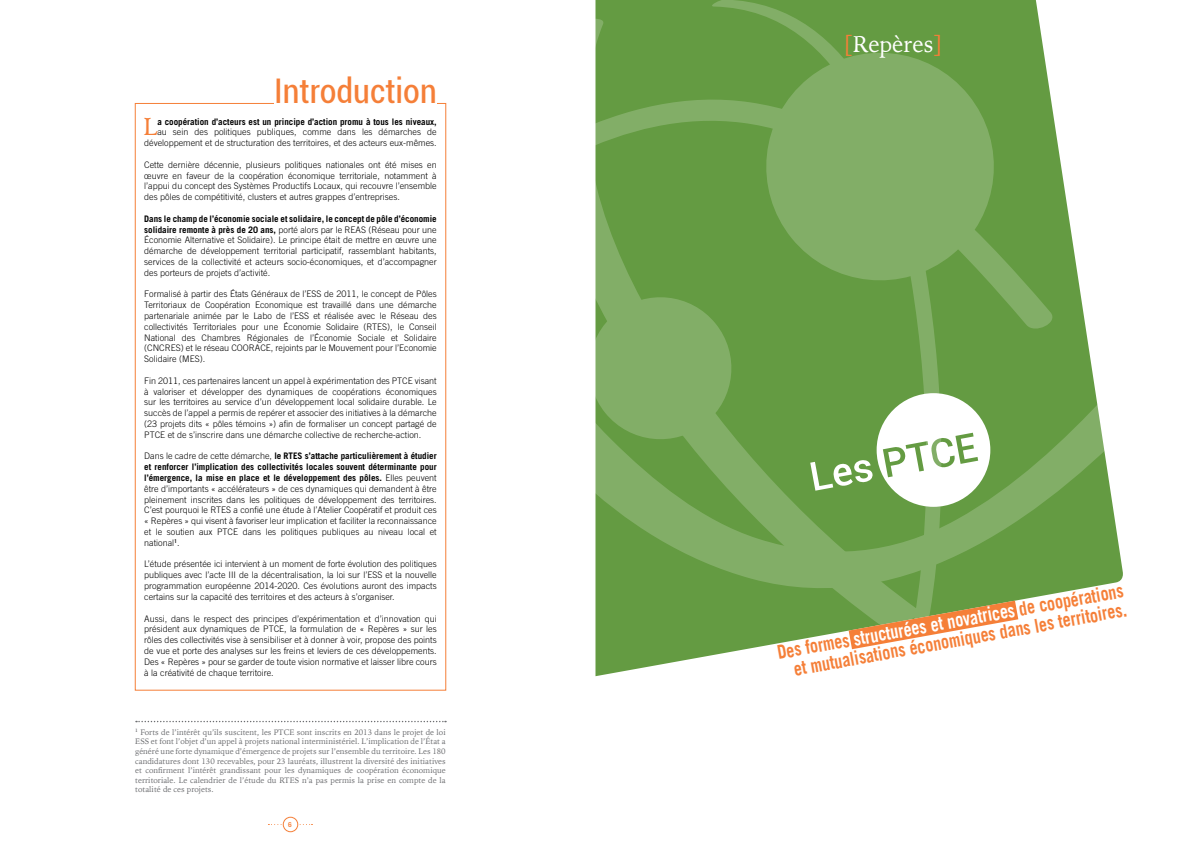
<style>
.page{position:relative;width:1191px;height:842px;background:#fff}
.page>*{position:absolute;margin:0;border:0;box-sizing:border-box;transform-origin:0 0}
.t1{font:condensed 34px "Roboto";color:#f57f38}
.t2{font:24.5px "Iowan Old Style";color:#f57f38}
.t3{font:22.8px "Iowan Old Style";color:#fff}
.t4{font:700 19.2px/19.5px "Trade Gothic LT Std";color:#f57f38;text-align:right;scale:.83 1}
.t5{font:300 9px/10.8px "Trade Gothic LT Std";color:#000;text-align:justify}
.t6{font:700 9px "Trade Gothic LT Std";color:#000}
.t7{font:8px/9.6px "Iowan Old Style";color:#6d6e71;text-align:justify}
.t8{font:700 6.7px "Trade Gothic LT Std";color:#f57f38}
.s1{font-weight:700}
.s2{color:#f57f38}
.s3{color:#fff}
</style>
<div class="page">
<svg style="left:268px;top:824px;width:44px;height:1px"></svg>
<div style="left:283px;top:817px;width:15px;height:15px;background:#fff;border-radius:50%"></div>
<div style="left:283px;top:817px;width:15px;height:15px;border:1px solid #f57f38;border-radius:50%"></div>
<svg style="left:136px;top:721px;width:310px;height:1px"></svg>
<svg style="left:595px;top:0;width:482px;height:676px"></svg>
<svg style="left:949px;top:269px;width:174px;height:352px;fill:#649b42"></svg>
<svg style="left:595px;top:14px;width:111px;height:618px;background:#6b9f4b"></svg>
<svg style="left:706px;top:0;width:243px;height:668px;background:#79a85c"></svg>
<svg style="left:446px;top:83px;width:613px;height:252px;fill:#649b42"></svg>
<svg style="left:575px;top:283px;width:171px;height:161px;background:#89b26f"></svg>
<svg style="left:742px;top:29px;width:276px;height:259px;background:#76a658"></svg>
<svg style="left:848px;top:601px;width:170px;height:48px"></svg>
<svg style="left:810px;top:393px;width:180px;height:114px"></svg>
<h1 class="t1" style="left:274px;top:68px;width:164px">Introduction</h1>
<h2 class="t2" style="left:143px;top:105px;width:16px">L</h2>
<p class="t6" style="left:157px;top:116px;width:281px">a coopération d’acteurs est un principe d’action promu à tous les niveaux,</p>
<p class="t5" style="left:144px;top:127px;width:294px;text-align:right">au sein des politiques publiques, comme dans les démarches de développement et de structuration des territoires, et des acteurs eux-mêmes.</p>
<p class="t5" style="left:144px;top:159px;width:294px">Cette dernière décennie, plusieurs politiques nationales ont été mises en œuvre en faveur de la coopération économique territoriale, notamment à l’appui du concept des Systèmes Productifs Locaux, qui recouvre l’ensemble des pôles de compétitivité, clusters et autres grappes d’entreprises.</p>
<p class="t5" style="left:144px;top:213px;width:294px"><span class="s1">Dans le champ de l’économie sociale et solidaire, le concept de pôle d’économie solidaire remonte à près de 20 ans,</span> porté alors par le REAS (Réseau pour une Économie Alternative et Solidaire). Le principe était de mettre en œuvre une démarche de développement territorial participatif, rassemblant habitants, services de la collectivité et acteurs socio-économiques, et d’accompagner des porteurs de projets d’activité.</p>
<p class="t5" style="left:144px;top:289px;width:294px">Formalisé à partir des États Généraux de l’ESS de 2011, le concept de Pôles Territoriaux de Coopération Economique est travaillé dans une démarche partenariale animée par le Labo de l’ESS et réalisée avec le Réseau des collectivités Territoriales pour une Économie Solidaire (RTES), le Conseil National des Chambres Régionales de l’Économie Sociale et Solidaire (CNCRES) et le réseau COORACE, rejoints par le Mouvement pour l’Economie Solidaire (MES).</p>
<p class="t5" style="left:144px;top:375px;width:294px">Fin 2011, ces partenaires lancent un appel à expérimentation des PTCE visant à valoriser et développer des dynamiques de coopérations économiques sur les territoires au service d’un développement local solidaire durable. Le succès de l’appel a permis de repérer et associer des initiatives à la démarche (23 projets dits « pôles témoins ») afin de formaliser un concept partagé de PTCE et de s’inscrire dans une démarche collective de recherche-action.</p>
<p class="t5" style="left:144px;top:451px;width:294px">Dans le cadre de cette démarche, <span class="s1">le RTES s’attache particulièrement à étudier et renforcer l’implication des collectivités locales souvent déterminante pour l’émergence, la mise en place et le développement des pôles.</span> Elles peuvent être d’importants « accélérateurs » de ces dynamiques qui demandent à être pleinement inscrites dans les politiques de développement des territoires.<br>C’est pourquoi le RTES a confié une étude à l’Atelier Coopératif et produit ces « Repères » qui visent à favoriser leur implication et faciliter la reconnaissance et le soutien aux PTCE dans les politiques publiques au niveau local et national<sup>1</sup>.</p>
<p class="t5" style="left:144px;top:559px;width:294px">L’étude présentée ici intervient à un moment de forte évolution des politiques publiques avec l’acte III de la décentralisation, la loi sur l’ESS et la nouvelle programmation européenne 2014-2020. Ces évolutions auront des impacts certains sur la capacité des territoires et des acteurs à s’organiser.</p>
<p class="t5" style="left:144px;top:613px;width:294px">Aussi, dans le respect des principes d’expérimentation et d’innovation qui président aux dynamiques de PTCE, la formulation de « Repères » sur les rôles des collectivités vise à sensibiliser et à donner à voir, propose des points de vue et porte des analyses sur les freins et leviers de ces développements.<br>Des « Repères » pour se garder de toute vision normative et laisser libre cours à la créativité de chaque territoire.</p>
<p class="t7" style="left:135px;top:727px;width:312px"><sup>1</sup> Forts de l’intérêt qu’ils suscitent, les PTCE sont inscrits en 2013 dans le projet de loi ESS et font l’objet d’un appel à projets national interministériel. L’implication de l’État a généré une forte dynamique d’émergence de projets sur l’ensemble du territoire. Les 180 candidatures dont 130 recevables, pour 23 lauréats, illustrent la diversité des initiatives et confirment l’intérêt grandissant pour les dynamiques de coopération économique territoriale. Le calendrier de l’étude du RTES n’a pas permis la prise en compte de la totalité de ces projets.</p>
<p class="t8" style="left:288px;top:820px;width:5px">6</p>
<h3 class="t3" style="left:843px;top:24px;width:101px"><span class="s2">[</span>Repères<span class="s2">]</span></h3>
<h3 class="t4" style="left:775px;top:642px;width:425px;rotate:-10deg">Des formes <span class="s3">structurées et novatrices</span> de coopérations et mutualisations économiques dans les territoires.</h3>
</div>
